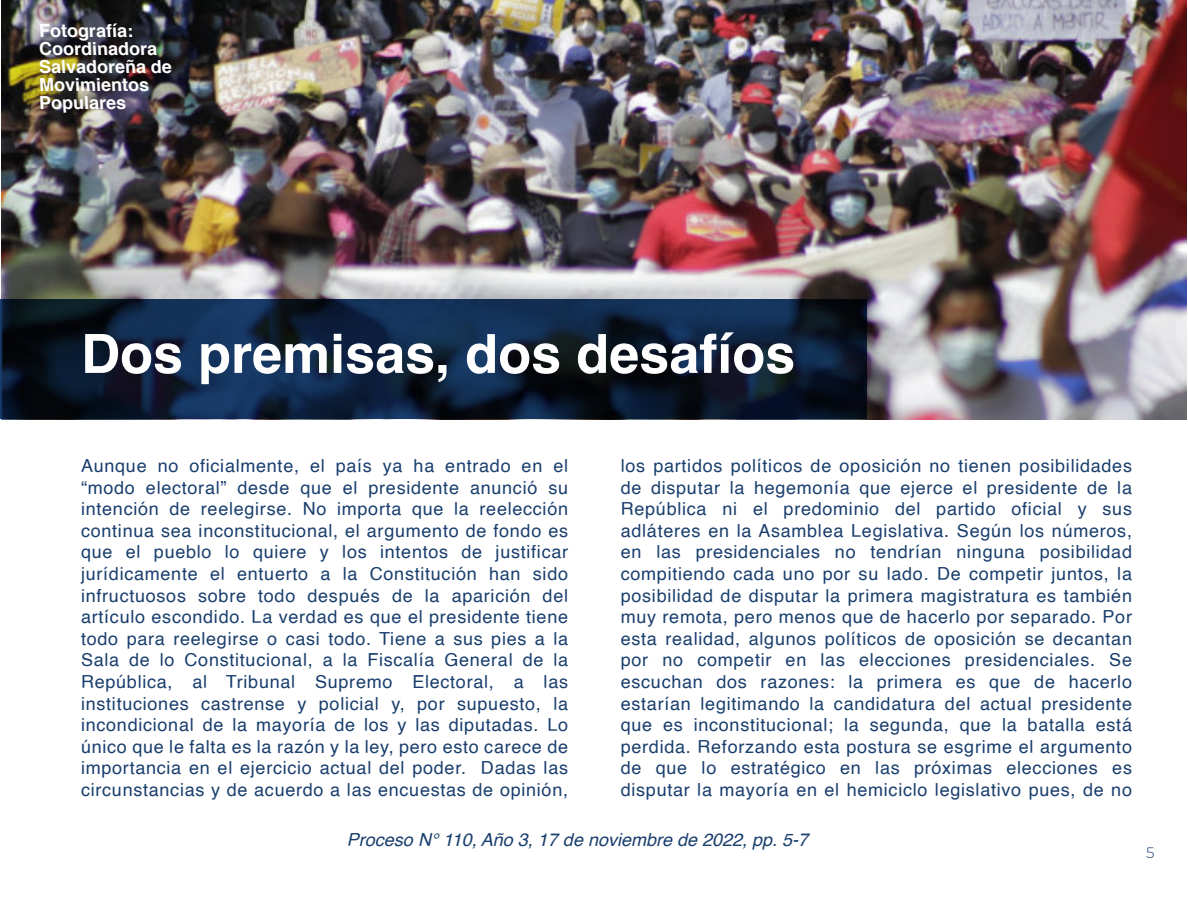
<style>
.page{position:relative;width:1188px;height:918px;background:#fff}
.page>*{position:absolute;margin:0;border:0;box-sizing:border-box;transform-origin:0 0}
.t1{font:700 54px "Helvetica";color:#fff}
.t2{font:18px/21.6px "Helvetica";letter-spacing:.04em;color:#193e6d;text-align:justify}
.t3{font:700 18px/18px "Helvetica";color:#fff}
.t4{font:italic 18px "Helvetica";color:#193e6d}
.t5{font:300 15px "Montserrat";color:#193e6d}
</style>
<div class="page">
<img style="left:2px;top:0;width:1184px;height:419px">
<img style="left:0;top:300px;width:867px;height:119px">
<p class="t3" style="left:39px;top:23px;width:135px">Fotografía:<br>Coordinadora<br>Salvadoreña de<br>Movimientos<br>Populares</p>
<h1 class="t1" style="left:81px;top:332px;width:716px">Dos premisas, dos desafíos</h1>
<p class="t2" style="left:81px;top:456px;width:489px">Aunque no oficialmente, el país ya ha entrado en el “modo electoral” desde que el presidente anunció su intención de reelegirse. No importa que la reelección continua sea inconstitucional, el argumento de fondo es que el pueblo lo quiere y los intentos de justificar jurídicamente el entuerto a la Constitución han sido infructuosos sobre todo después de la aparición del artículo escondido. La verdad es que el presidente tiene todo para reelegirse o casi todo. Tiene a sus pies a la Sala de lo Constitucional, a la Fiscalía General de la República, al Tribunal Supremo Electoral, a las instituciones castrense y policial y, por supuesto, la incondicional de la mayoría de los y las diputadas. Lo único que le falta es la razón y la ley, pero esto carece de importancia en el ejercicio actual del poder. Dadas las circunstancias y de acuerdo a las encuestas de opinión,</p>
<p class="t2" style="left:621px;top:456px;width:513px">los partidos políticos de oposición no tienen posibilidades de disputar la hegemonía que ejerce el presidente de la República ni el predominio del partido oficial y sus adláteres en la Asamblea Legislativa. Según los números, en las presidenciales no tendrían ninguna posibilidad compitiendo cada uno por su lado. De competir juntos, la posibilidad de disputar la primera magistratura es también muy remota, pero menos que de hacerlo por separado. Por esta realidad, algunos políticos de oposición se decantan por no competir en las elecciones presidenciales. Se escuchan dos razones: la primera es que de hacerlo estarían legitimando la candidatura del actual presidente que es inconstitucional; la segunda, que la batalla está perdida. Reforzando esta postura se esgrime el argumento de que lo estratégico en las próximas elecciones es disputar la mayoría en el hemiciclo legislativo pues, de no</p>
<p class="t4" style="left:347px;top:832px;width:463px">Proceso N° 110, Año 3, 17 de noviembre de 2022, pp. 5-7</p>
<p class="t5" style="left:1146px;top:844px;width:10px">5</p>
</div>
